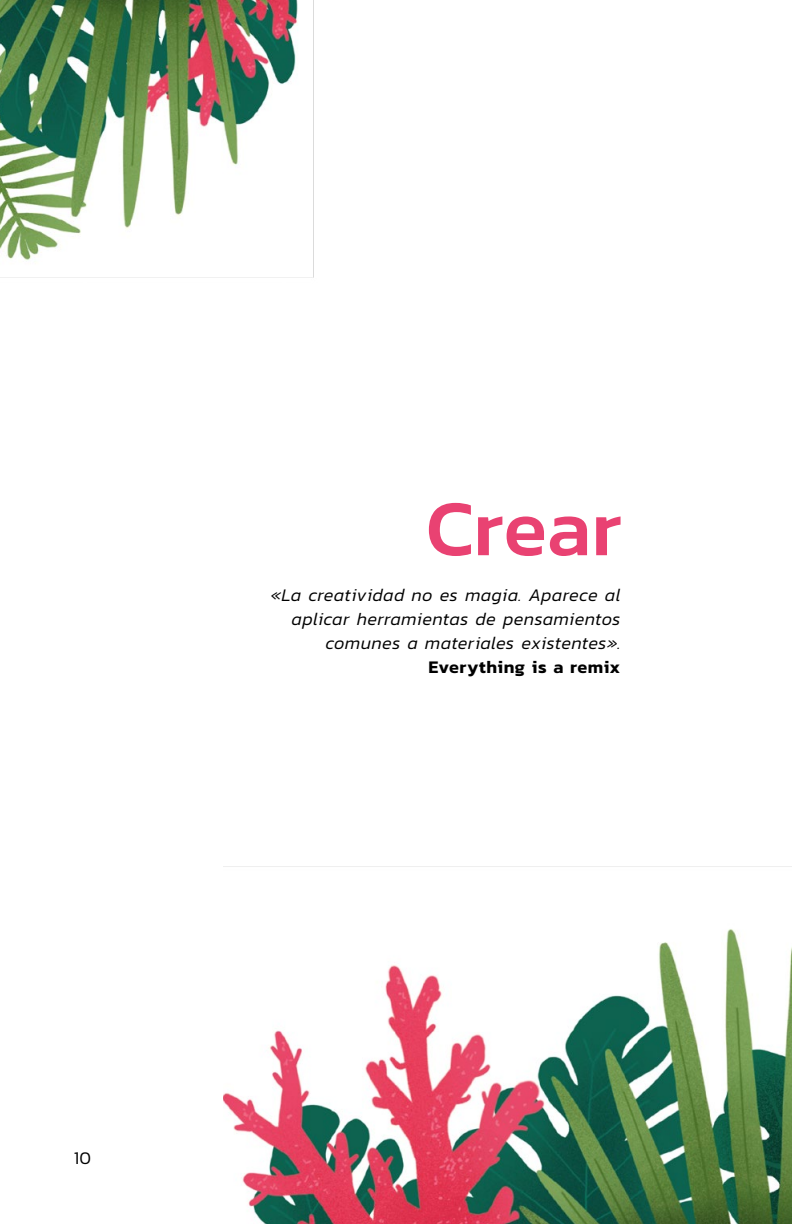
<style>
.page{position:relative;width:792px;height:1224px;background:#fff}
.page>*{position:absolute;margin:0;border:0;box-sizing:border-box;transform-origin:0 0}
.t1{font:500 80px "Kanit";color:#e94272}
.t2{font:italic 300 18px/24px "Kanit";letter-spacing:.015em;color:#000;text-align:right}
.t3{font:600 18px "Kanit";letter-spacing:.025em;color:#000}
.t4{font:300 18px "Kanit";color:#000}
</style>
<div class="page">
<img style="left:224px;top:866px;width:568px;height:358px">
<img style="left:0;top:0;width:314px;height:278px">
<h1 class="t1" style="left:426px;top:468px;width:197px">Crear</h1>
<p class="t2" style="left:270px;top:583px;width:352px">«La creatividad no es magia. Aparece al aplicar herramientas de pensamientos comunes a materiales existentes».</p>
<p class="t3" style="left:428px;top:653px;width:194px">Everything is a remix</p>
<p class="t4" style="left:74px;top:1145px;width:19px">10</p>
</div>
